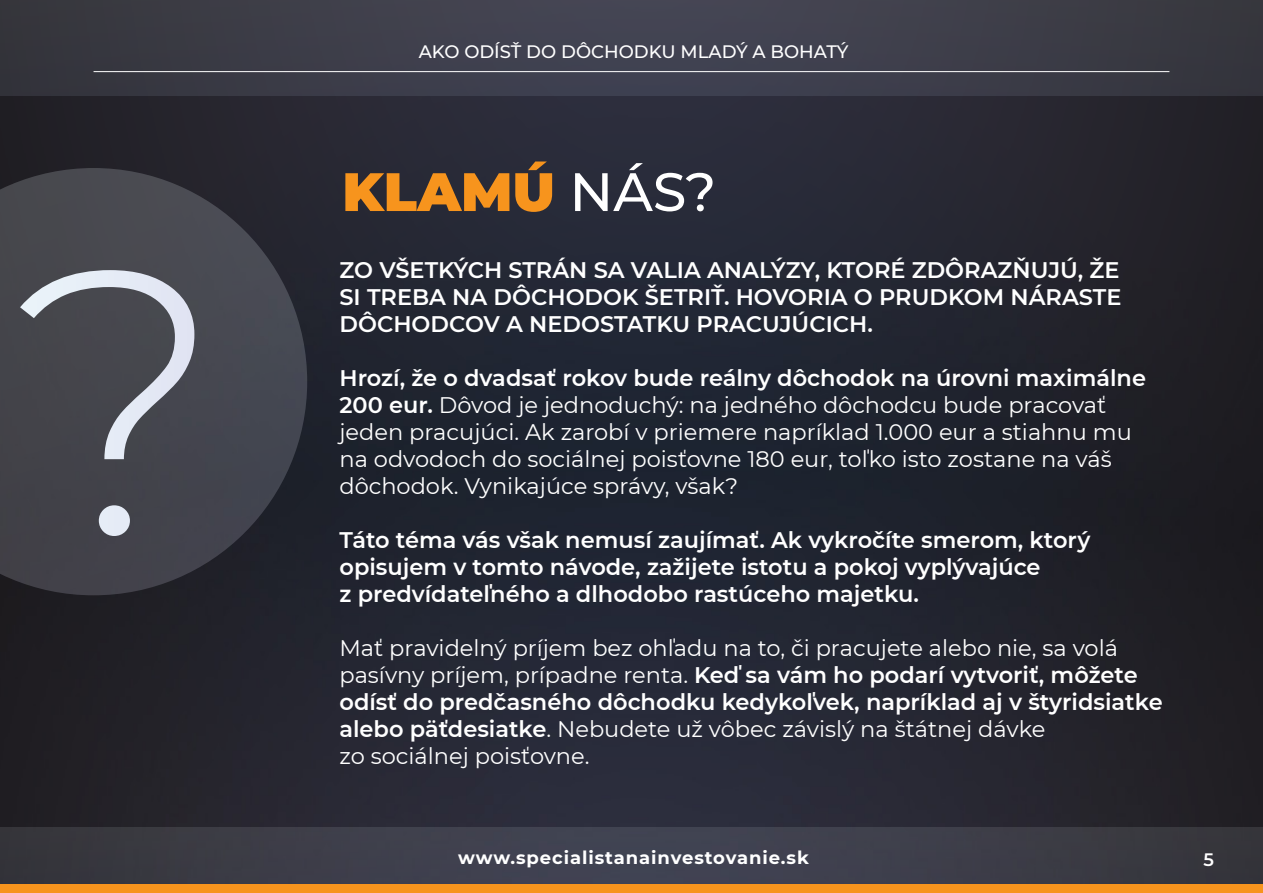
<style>
.page{position:relative;width:1263px;height:893px;background:#fff}
.page>*{position:absolute;margin:0;border:0;box-sizing:border-box;transform-origin:0 0}
.t1{font:300 375px "Montserrat";color:#fff}
.t2{font:900 54px "Montserrat";color:#f7941d}
.t3{font:22.5px/27px "Montserrat";color:#fff}
.t4{font:600 22.5px/27px "Montserrat";color:#fff;text-align:justify}
.t5{font:700 18px "Montserrat";letter-spacing:.05em;color:#fff}
.t6{font:500 18px "Montserrat";color:#fff}
.t7{font:600 18px "Montserrat";color:#fff}
.s1{font-weight:500;color:#fff}
.s2{font-weight:600}
</style>
<div class="page">
<img style="left:0;top:267px;width:630px;height:560px">
<img style="left:630px;top:267px;width:633px;height:560px">
<img style="left:0;top:96px;width:1263px;height:171px">
<svg style="left:0;top:827px;width:1263px;height:57px;background:#3c3d48"></svg>
<div style="left:0;top:884px;width:1263px;height:9px;background:#f7941d"></div>
<svg style="left:0;top:0;width:1263px;height:96px;background:#3c3d48"></svg>
<hr style="left:94px;top:71px;width:1075px;height:1px;background:#fff">
<svg style="left:0;top:168px;width:307px;height:427px;background:#3f4048"></svg>
<h1 class="t1" style="left:14px;top:147px;width:212px">?</h1>
<p class="t6" style="left:419px;top:39px;width:431px">AKO ODÍSŤ DO DÔCHODKU MLADÝ A BOHATÝ</p>
<h2 class="t2" style="left:342px;top:151px;width:375px">KLAMÚ <span class="s1">NÁS?</span></h2>
<p class="t4" style="left:339px;top:255px;width:783px">ZO VŠETKÝCH STRÁN SA VALIA ANALÝZY, KTORÉ ZDÔRAZŇUJÚ, ŽE SI TREBA NA DÔCHODOK ŠETRIŤ. HOVORIA O PRUDKOM NÁRASTE DÔCHODCOV A NEDOSTATKU PRACUJÚCICH.</p>
<p class="t3" style="left:339px;top:363px;width:808px"><span class="s2">Hrozí, že o dvadsať rokov bude reálny dôchodok na úrovni maximálne 200 eur.</span> Dôvod je jednoduchý: na jedného dôchodcu bude pracovať jeden pracujúci. Ak zarobí v priemere napríklad 1.000 eur a stiahnu mu na odvodoch do sociálnej poisťovne 180 eur, toľko isto zostane na váš dôchodok. Vynikajúce správy, však?</p>
<p class="t4" style="left:339px;top:525px;width:752px;text-align:left">Táto téma vás však nemusí zaujímať. Ak vykročíte smerom, ktorý opisujem v tomto návode, zažijete istotu a pokoj vyplývajúce<br>z predvídateľného a dlhodobo rastúceho majetku.</p>
<p class="t3" style="left:339px;top:633px;width:825px">Mať pravidelný príjem bez ohľadu na to, či pracujete alebo nie, sa volá pasívny príjem, prípadne renta. <span class="s2">Keď sa vám ho podarí vytvoriť, môžete odísť do predčasného dôchodku kedykoľvek, napríklad aj v štyridsiatke alebo päťdesiatke</span>. Nebudete už vôbec závislý na štátnej dávke<br>zo sociálnej poisťovne.</p>
<p class="t5" style="left:458px;top:844px;width:352px">www.specialistanainvestovanie.sk</p>
<p class="t7" style="left:1203px;top:847px;width:12px">5</p>
</div>
